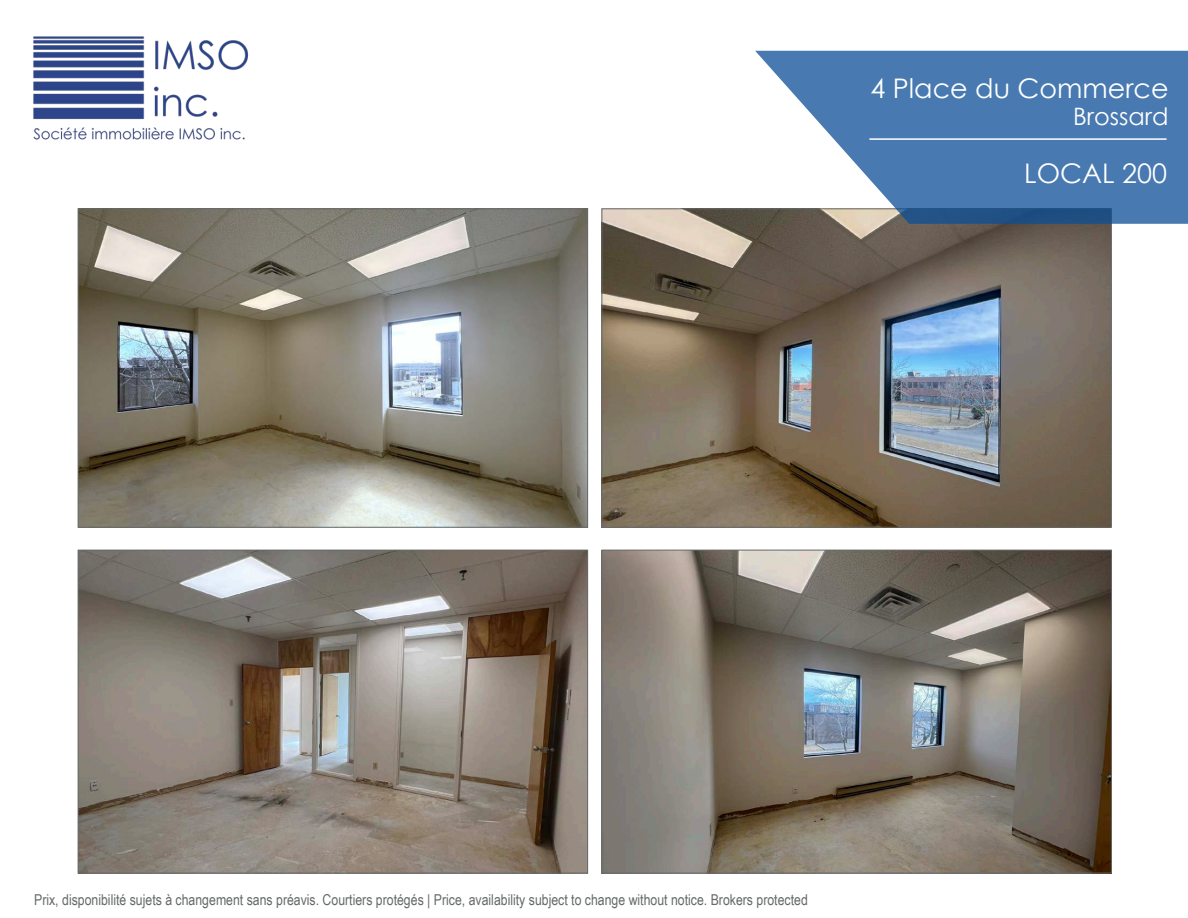
<style>
.page{position:relative;width:1188px;height:918px;background:#fff}
.page>*{position:absolute;margin:0;border:0;box-sizing:border-box;transform-origin:0 0}
.t1{font:27px "Century Gothic";color:#fff}
.t2{font:24px "Century Gothic";color:#fff}
.t3{font:15px "Arial Narrow";color:#656969}
</style>
<div class="page">
<img style="left:33px;top:36px;width:216px;height:104px">
<img style="left:80px;top:210px;width:506px;height:316px">
<div style="left:78px;top:208px;width:510px;height:320px;border:1px solid #656969"></div>
<img style="left:80px;top:552px;width:506px;height:319px">
<div style="left:78px;top:550px;width:510px;height:323px;border:1px solid #656969"></div>
<img style="left:604px;top:210px;width:506px;height:316px">
<img style="left:604px;top:552px;width:506px;height:319px">
<div style="left:602px;top:550px;width:510px;height:323px;border:1px solid #656969"></div>
<svg style="left:755px;top:51px;width:433px;height:173px;background:#638cb8"></svg>
<hr style="left:869px;top:138px;width:298px;height:2px;background:#fff">
<h1 class="t1" style="left:870px;top:69px;width:300px">4 Place du Commerce</h1>
<h2 class="t2" style="left:1073px;top:99px;width:97px">Brossard</h2>
<p class="t1" style="left:1024px;top:154px;width:144px">LOCAL 200</p>
<p class="t3" style="left:34px;top:889px;width:775px">Prix, disponibilité sujets à changement sans préavis. Courtiers protégés | Price, availability subject to change without notice. Brokers protected</p>
</div>
